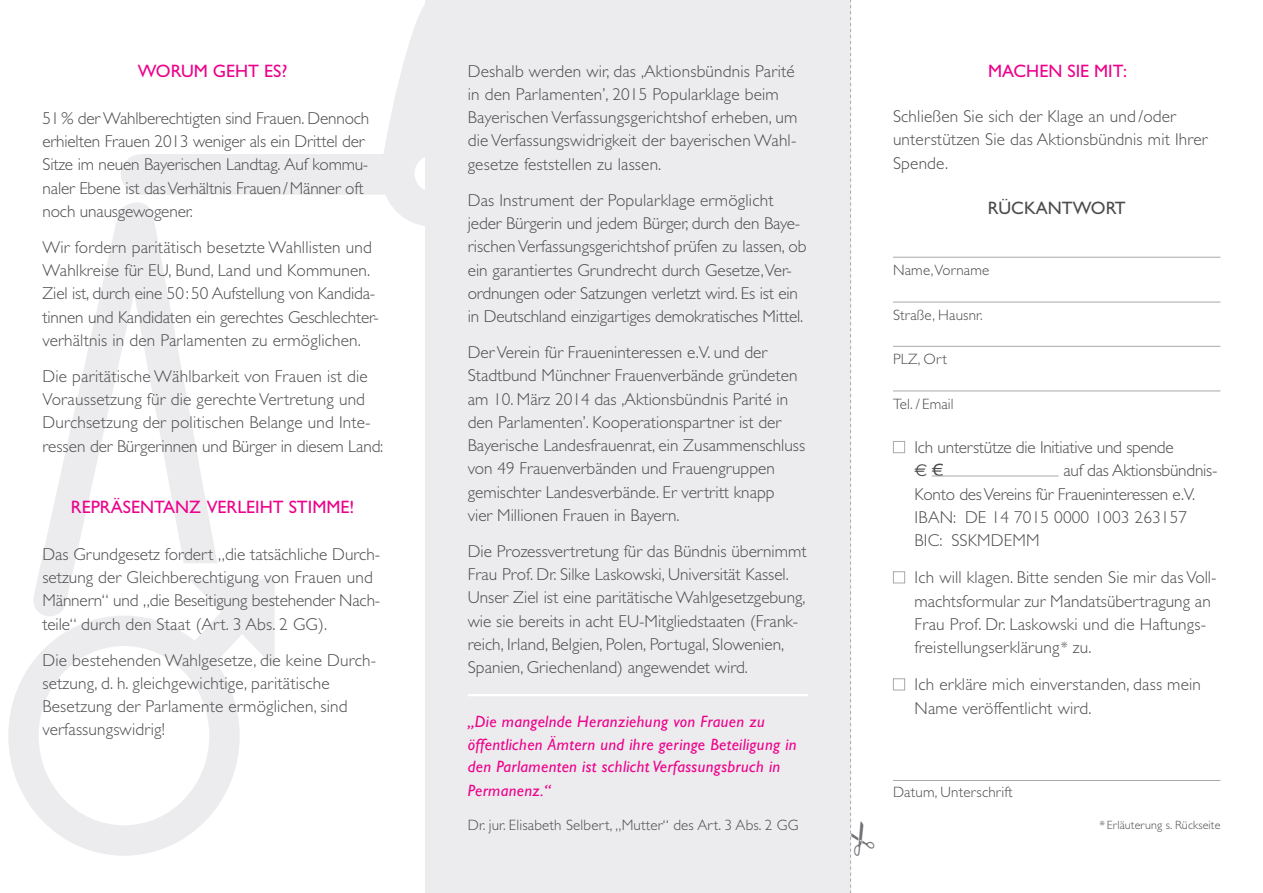
<style>
.page{position:relative;width:1263px;height:893px;background:#fff}
.page>*{position:absolute;margin:0;border:0;box-sizing:border-box;transform-origin:0 0}
.t1{font:18px "Gill Sans";color:#ed028c}
.t2{font:18px "Gill Sans";color:#4b4c4d}
.t3{font:300 17.25px/23.2px "Gill Sans";color:#4b4c4d}
.t4{font:17.25px "Euro Sans";color:#4b4c4d}
.t5{font:italic 16.5px/22.8px "Gill Sans";letter-spacing:.02em;color:#ed028c}
.t6{font:300 15px "Gill Sans";letter-spacing:.01em;color:#4b4c4d}
.t7{font:300 12px "Gill Sans";letter-spacing:.01em;color:#4b4c4d}
.s1{font-family:"Gill Sans";font-weight:300}
.s2{font-size:15px}
</style>
<div class="page">
<div style="left:141px;top:154px;width:579px;height:41px;background:#ececee"></div>
<svg style="left:384px;top:5px;width:41px;height:149px"></svg>
<div style="left:381px;top:121px;width:102px;height:106px;background:#ececee;border-radius:50%"></div>
<div style="left:415px;top:155px;width:34px;height:37px;background:#fff;border-radius:50%"></div>
<svg style="left:33px;top:302px;width:66px;height:334px"></svg>
<svg style="left:99px;top:180px;width:118px;height:439px"></svg>
<div style="left:8px;top:616px;width:232px;height:240px;border:30px solid #ececee;border-radius:50%"></div>
<svg style="left:151px;top:562px;width:124px;height:145px"></svg>
<div style="left:425px;top:0;width:425px;height:893px;background:#ececee"></div>
<div style="left:893px;top:441px;width:12px;height:12px;border:1px solid #a8a9ad"></div>
<div style="left:893px;top:571px;width:12px;height:12px;border:1px solid #a8a9ad"></div>
<div style="left:893px;top:678px;width:12px;height:12px;border:1px solid #a8a9ad"></div>
<hr style="left:468px;top:694px;width:340px;height:2px;background:#fff">
<hr style="left:893px;top:257px;width:327px;height:1px;background:#a8a9ad">
<hr style="left:893px;top:302px;width:327px;height:1px;background:#a8a9ad">
<hr style="left:893px;top:346px;width:327px;height:1px;background:#a8a9ad">
<hr style="left:893px;top:391px;width:327px;height:1px;background:#a8a9ad">
<hr style="left:893px;top:780px;width:327px;height:1px;background:#a8a9ad">
<hr style="left:932px;top:476px;width:126px;height:1px;background:#a8a9ad">
<svg style="left:850px;top:0;width:1px;height:893px"></svg>
<p class="t1" style="left:138px;top:61px;width:151px">WORUM GEHT ES?</p>
<p class="t3" style="left:43px;top:107px;width:328px">51% der Wahlberechtigten sind Frauen. Dennoch erhielten Frauen 2013 weniger als ein Drittel der Sitze im neuen Bayerischen Landtag. Auf kommu&shy;naler Ebene ist das Verhältnis Frauen/Männer oft noch unausgewogener.</p>
<p class="t3" style="left:43px;top:236px;width:338px">Wir fordern paritätisch besetzte Wahllisten und Wahlkreise für EU, Bund, Land und Kommunen.<br>Ziel ist, durch eine 50: 50 Aufstellung von Kandida&shy;tinnen und Kandidaten ein gerechtes Geschlechter&shy;verhältnis in den Parlamenten zu ermöglichen.</p>
<p class="t3" style="left:43px;top:365px;width:342px">Die paritätische Wählbarkeit von Frauen ist die Voraussetzung für die gerechte Vertretung und Durchsetzung der politischen Belange und Inte&shy;ressen der Bürgerinnen und Bürger in diesem Land:</p>
<p class="t1" style="left:71px;top:497px;width:285px">REPRÄSENTANZ VERLEIHT STIMME!</p>
<p class="t3" style="left:43px;top:543px;width:339px">Das Grundgesetz fordert „die tatsächliche Durch&shy;setzung der Gleichberechtigung von Frauen und Männern“ und „die Beseitigung bestehender Nach&shy;teile“ durch den Staat (Art. 3 Abs. 2 GG).</p>
<p class="t3" style="left:43px;top:648px;width:335px">Die bestehenden Wahlgesetze, die keine Durch&shy;setzung, d. h. gleichgewichtige, paritätische Besetzung der Parlamente ermöglichen, sind verfassungswidrig!</p>
<p class="t3" style="left:468px;top:60px;width:331px">Deshalb werden wir, das ‚Aktionsbündnis Parité in den Parlamenten’, 2015 Popularklage beim Bayerischen Verfassungsgerichtshof erheben, um die Verfassungswidrigkeit der bayerischen Wahl&shy;gesetze feststellen zu lassen.</p>
<p class="t3" style="left:468px;top:189px;width:340px">Das Instrument der Popularklage ermöglicht jeder Bürgerin und jedem Bürger, durch den Baye&shy;rischen Verfassungsgerichtshof prüfen zu lassen, ob ein garantiertes Grundrecht durch Gesetze,Ver&shy;ordnungen oder Satzungen verletzt wird. Es ist ein in Deutschland einzigartiges demokratisches Mittel.</p>
<p class="t3" style="left:468px;top:341px;width:339px">Der Verein für Fraueninteressen e.V. und der Stadtbund Münchner Frauenverbände gründeten am 10. März 2014 das ‚Aktionsbündnis Parité in den Parlamenten’. Kooperationspartner ist der Bayerische Landesfrauenrat, ein Zusammenschluss von 49 Frauenverbänden und Frauengruppen gemischter Landesverbände. Er vertritt knapp<br>vier Millionen Frauen in Bayern.</p>
<p class="t3" style="left:468px;top:540px;width:340px">Die Prozessvertretung für das Bündnis übernimmt Frau Prof. Dr. Silke Laskowski, Universität Kassel.<br>Unser Ziel ist eine paritätische Wahlgesetzgebung, wie sie bereits in acht EU-Mitgliedstaaten (Frank&shy;reich, Irland, Belgien, Polen, Portugal, Slowenien, Spanien, Griechenland) angewendet wird.</p>
<p class="t5" style="left:468px;top:710px;width:330px">„Die mangelnde Heranziehung von Frauen zu öffentlichen Ämtern und ihre geringe Beteiligung in den Parlamenten ist schlicht Verfassungsbruch in Permanenz.“</p>
<p class="t6" style="left:468px;top:816px;width:332px">Dr. jur. Elisabeth Selbert, „Mutter“ des Art. 3 Abs. 2 GG</p>
<p class="t1" style="left:988px;top:61px;width:140px">MACHEN SIE MIT:</p>
<p class="t3" style="left:893px;top:105px;width:316px">Schließen Sie sich der Klage an und /oder unterstützen Sie das Aktionsbündnis mit Ihrer<br>Spende.</p>
<p class="t2" style="left:988px;top:197px;width:140px">RÜCKANTWORT</p>
<p class="t6" style="left:893px;top:262px;width:98px">Name, Vorname</p>
<p class="t6" style="left:893px;top:306px;width:91px">Straße, Hausnr.</p>
<p class="t6" style="left:893px;top:351px;width:55px">PLZ, Ort</p>
<p class="t6" style="left:893px;top:395px;width:62px">Tel. / Email</p>
<p class="t3" style="left:915px;top:436px;width:261px">Ich unterstütze die Initiative und spende</p>
<p class="t4" style="left:915px;top:460px;width:24px">E <span class="s1">€</span></p>
<p class="t3" style="left:915px;top:459px;width:304px;text-indent:149px">auf das Aktionsbündnis-<br>Konto des Vereins für Fraueninteressen e.V.<br>IBAN: DE 14 7015 0000 1003 263157<br>BIC: SSKMDEMM</p>
<p class="t3" style="left:915px;top:566px;width:303px">Ich will klagen. Bitte senden Sie mir das Voll&shy;machtsformular zur Mandatsübertragung an Frau Prof. Dr. Laskowski und die Haftungs&shy;freistellungserklärung<span class="s2">*</span> zu.</p>
<p class="t3" style="left:915px;top:673px;width:288px">Ich erkläre mich einverstanden, dass mein<br>Name veröffentlicht wird.</p>
<p class="t6" style="left:893px;top:784px;width:121px">Datum, Unterschrift</p>
<p class="t7" style="left:1099px;top:818px;width:123px">* Erläuterung s. Rückseite</p>
</div>
